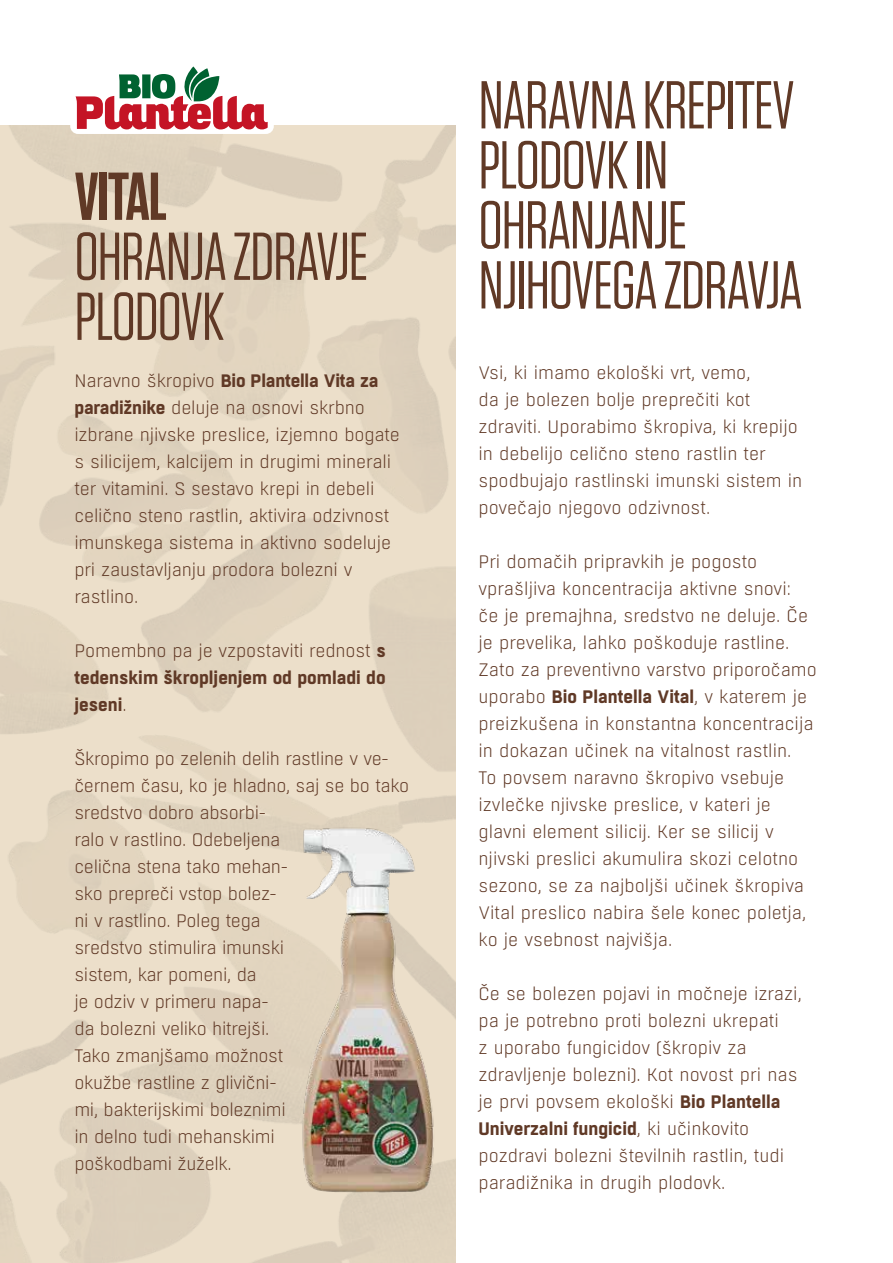
<style>
.page{position:relative;width:893px;height:1263px;background:#fff}
.page>*{position:absolute;margin:0;border:0;box-sizing:border-box;transform-origin:0 0}
.t1{font:67.5px/60px "Tungsten";letter-spacing:-.02em;color:#603926}
.t2{font:600 67.5px "Tungsten";letter-spacing:-.02em;color:#603926}
.t3{font:300 18px/27px "Boxed";color:#603926}
.t4{font:300 18px/27px "Boxed";letter-spacing:-.02em;color:#603926}
.t5{font:700 18px/27px "Boxed";color:#603926;text-align:justify}
.s1{font-weight:700}
.s2{font-weight:300}
</style>
<div class="page">
<svg style="left:76px;top:66px;width:192px;height:63px"></svg>
<img style="left:289px;top:819px;width:166px;height:388px">
<h1 class="t2" style="left:74px;top:161px;width:94px">VITAL</h1>
<h1 class="t1" style="left:74px;top:227px;width:295px">OHRANJA ZDRAVJE<br>PLODOVK</h1>
<p class="t3" style="left:74px;top:367px;width:327px">Naravno škropivo <span class="s1">Bio Plantella Vita za paradižnike</span> deluje na osnovi skrbno izbrane njivske preslice, izjemno bogate s silicijem, kalcijem in drugimi minerali ter vitamini. S sestavo krepi in debeli celično steno rastlin, aktivira odzivnost imunskega sistema in aktivno sodeluje pri zaustavljanju prodora bolezni v rastlino.</p>
<p class="t5" style="left:74px;top:638px;width:313px"><span class="s2">Pomembno pa je vzpostaviti rednost</span> s tedenskim škropljenjem od pomladi do jeseni<span class="s2">.</span></p>
<p class="t4" style="left:74px;top:745px;width:336px">Škropimo po zelenih delih rastline v ve&shy;černem času, ko je hladno, saj se bo tako sredstvo dobro absorbi-<br>ralo v rastlino. Odebeljena<br>celična stena tako mehan-<br>sko prepreči vstop bolez-<br>ni v rastlino. Poleg tega<br>sredstvo stimulira imunski<br>sistem, kar pomeni, da<br>je odziv v primeru napa-<br>da bolezni veliko hitrejši.<br>Tako zmanjšamo možnost<br>okužbe rastline z glivični-<br>mi, bakterijskimi boleznimi<br>in delno tudi mehanskimi<br>poškodbami žuželk.</p>
<h1 class="t1" style="left:478px;top:76px;width:326px">NARAVNA KREPITEV<br>PLODOVK IN<br>OHRANJANJE<br>NJIHOVEGA ZDRAVJA</h1>
<p class="t3" style="left:478px;top:359px;width:325px">Vsi, ki imamo ekološki vrt, vemo,<br>da je bolezen bolje preprečiti kot zdraviti. Uporabimo škropiva, ki krepijo in debelijo celično steno rastlin ter spodbujajo rastlinski imunski sistem in povečajo njegovo odzivnost.</p>
<p class="t3" style="left:478px;top:548px;width:340px">Pri domačih pripravkih je pogosto vprašljiva koncentracija aktivne snovi:<br>če je premajhna, sredstvo ne deluje. Če je prevelika, lahko poškoduje rastline.<br>Zato za preventivno varstvo priporočamo uporabo <span class="s1">Bio Plantella Vital</span>, v katerem je preizkušena in konstantna koncentracija in dokazan učinek na vitalnost rastlin.<br>To povsem naravno škropivo vsebuje izvlečke njivske preslice, v kateri je glavni element silicij. Ker se silicij v njivski preslici akumulira skozi celotno sezono, se za najboljši učinek škropiva Vital preslico nabira šele konec poletja, ko je vsebnost najvišja.</p>
<p class="t3" style="left:478px;top:980px;width:325px">Če se bolezen pojavi in močneje izrazi, pa je potrebno proti bolezni ukrepati<br>z uporabo fungicidov (škropiv za zdravljenje bolezni). Kot novost pri nas je prvi povsem ekološki <span class="s1">Bio Plantella Univerzalni fungicid</span>, ki učinkovito pozdravi bolezni številnih rastlin, tudi paradižnika in drugih plodovk.</p>
</div>
